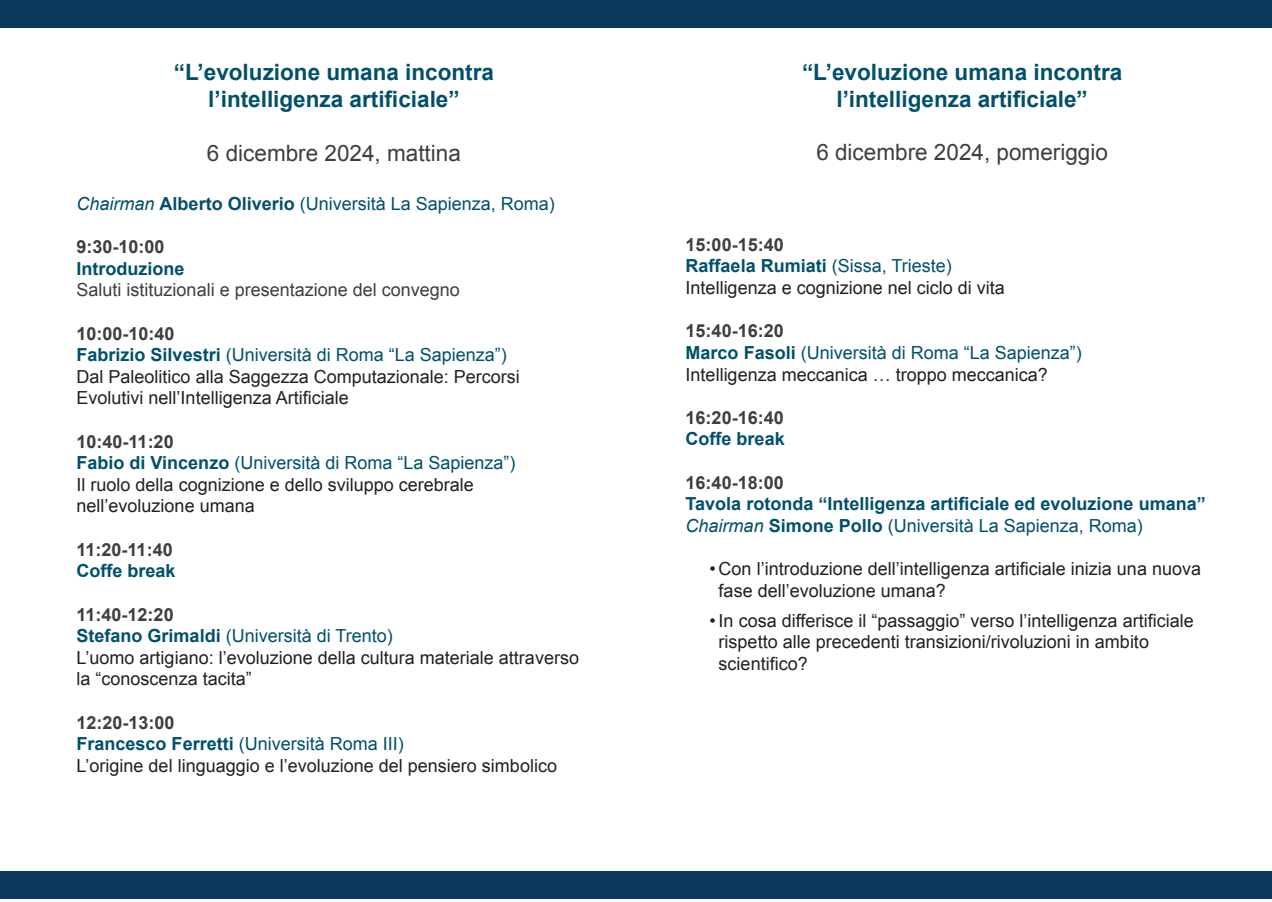
<style>
.page{position:relative;width:1272px;height:902px;background:#fff}
.page>*{position:absolute;margin:0;border:0;box-sizing:border-box;transform-origin:0 0}
.Titolo{font:700 22.5px/27px "Arial";color:#01506b;text-align:center}
.Giorno{font:22.5px "Arial";color:#3e3e3f}
.testo{font:18px/21.6px "Arial";color:#231f20}
.Nome{font:18px "Arial";color:#01506b}
.ora{font:700 18px "Arial";color:#3e3e3f}
.testo-2{font:18px "Arial";color:#01506b}
.testo-3{font:700 18px "Arial";color:#01506b}
.testo-4{font:18px "Arial";color:#3e3e3f}
.Nome-2{font:700 18px "Arial";color:#01506b}
.s1{font-style:italic}
.s2{font-weight:700}
.s3{font-weight:400}
</style>
<div class="page">
<div style="left:0;top:0;width:1271px;height:28px;background:#0d395e"></div>
<div style="left:0;top:871px;width:1271px;height:27px;background:#0d395e"></div>
<p class="Titolo" style="left:174px;top:60px;width:322px">“L’evoluzione umana incontra l’intelligenza artificiale”</p>
<p class="Giorno" style="left:207px;top:139px;width:255px">6 dicembre 2024, mattina</p>
<p class="testo-2" style="left:77px;top:192px;width:480px"><span class="s1">Chairman</span> <span class="s2">Alberto Oliverio</span> (Università La Sapienza, Roma)</p>
<p class="ora" style="left:77px;top:235px;width:90px">9:30-10:00</p>
<p class="testo-3" style="left:77px;top:256px;width:110px">Introduzione</p>
<p class="testo-4" style="left:77px;top:278px;width:385px">Saluti istituzionali e presentazione del convegno</p>
<p class="ora" style="left:77px;top:321px;width:100px">10:00-10:40</p>
<p class="Nome" style="left:77px;top:343px;width:432px"><span class="s2">Fabrizio Silvestri</span> (Università di Roma “La Sapienza”)</p>
<p class="testo" style="left:77px;top:366px;width:445px">Dal Paleolitico alla Saggezza Computazionale: Percorsi<br>Evolutivi nell’Intelligenza Artificiale</p>
<p class="ora" style="left:77px;top:429px;width:99px">10:40-11:20</p>
<p class="Nome" style="left:77px;top:451px;width:440px"><span class="s2">Fabio di Vincenzo</span> (Università di Roma “La Sapienza”)</p>
<p class="testo" style="left:77px;top:474px;width:399px">Il ruolo della cognizione e dello sviluppo cerebrale nell’evoluzione umana</p>
<p class="ora" style="left:77px;top:537px;width:98px">11:20-11:40</p>
<p class="testo-3" style="left:77px;top:559px;width:101px">Coffe break</p>
<p class="ora" style="left:77px;top:602px;width:99px">11:40-12:20</p>
<p class="Nome" style="left:77px;top:624px;width:318px"><span class="s2">Stefano Grimaldi</span> (Università di Trento)</p>
<p class="testo" style="left:77px;top:646px;width:504px">L’uomo artigiano: l’evoluzione della cultura materiale attraverso la “conoscenza tacita”</p>
<p class="ora" style="left:77px;top:710px;width:100px">12:20-13:00</p>
<p class="Nome" style="left:77px;top:732px;width:329px"><span class="s2">Francesco Ferretti</span> (Università Roma III)</p>
<p class="testo" style="left:77px;top:754px;width:482px">L’origine del linguaggio e l’evoluzione del pensiero simbolico</p>
<p class="Titolo" style="left:802px;top:60px;width:322px">“L’evoluzione umana incontra</p>
<p class="Titolo" style="left:836px;top:87px;width:253px">l’intelligenza artificiale”</p>
<p class="Giorno" style="left:816px;top:137px;width:293px">6 dicembre 2024, pomeriggio</p>
<p class="ora" style="left:685px;top:232px;width:100px">15:00-15:40</p>
<p class="Nome-2" style="left:685px;top:254px;width:268px">Raffaela Rumiati <span class="s3">(Sissa, Trieste)</span></p>
<p class="testo" style="left:685px;top:277px;width:321px">Intelligenza e cognizione nel ciclo di vita</p>
<p class="ora" style="left:685px;top:319px;width:100px">15:40-16:20</p>
<p class="Nome" style="left:685px;top:341px;width:398px"><span class="s2">Marco Fasoli</span> (Università di Roma “La Sapienza”)</p>
<p class="testo" style="left:685px;top:363px;width:364px">Intelligenza meccanica … troppo meccanica?</p>
<p class="ora" style="left:685px;top:405px;width:100px">16:20-16:40</p>
<p class="testo-3" style="left:685px;top:427px;width:101px">Coffe break</p>
<p class="ora" style="left:685px;top:470px;width:100px">16:40-18:00</p>
<p class="testo-3" style="left:685px;top:492px;width:521px">Tavola rotonda “Intelligenza artificiale ed evoluzione umana”</p>
<p class="testo-2" style="left:685px;top:513px;width:459px"><span class="s1">Chairman</span> <span class="s2">Simone Pollo</span> (Università La Sapienza, Roma)</p>
<p class="testo" style="left:718px;top:558px;width:484px;text-indent:-9px">• Con l’introduzione dell’intelligenza artificiale inizia una nuova fase dell’evoluzione umana?</p>
<p class="testo" style="left:718px;top:609px;width:476px;text-indent:-9px">•In cosa differisce il “passaggio” verso l’intelligenza artificiale rispetto alle precedenti transizioni/rivoluzioni in ambito scientifico?</p>
</div>
